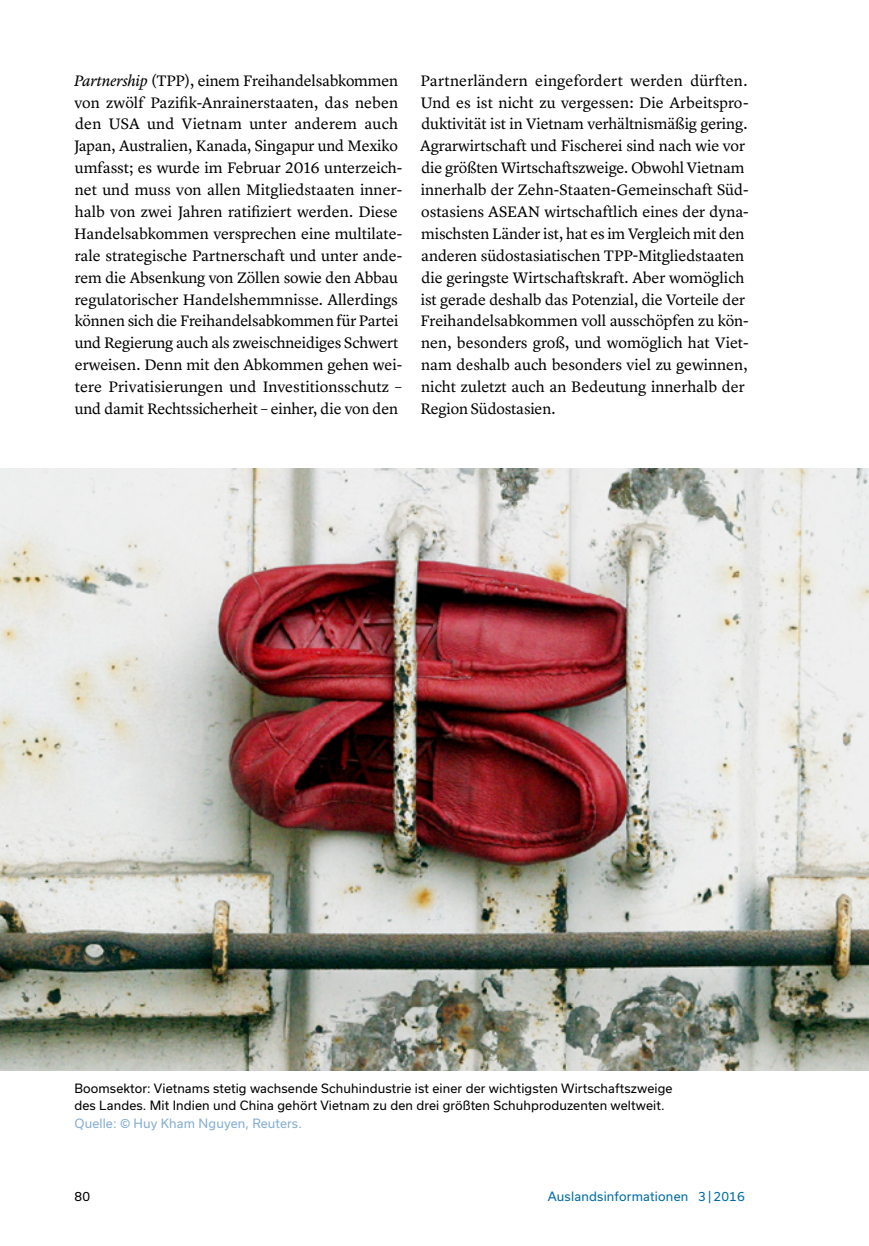
<style>
.page{position:relative;width:869px;height:1246px;background:#fff}
.page>*{position:absolute;margin:0;border:0;box-sizing:border-box;transform-origin:0 0}
.text{font:15.75px/21.9px "Lyon Text";letter-spacing:-.005em;color:#000}
.t1{font:12.25px/17.5px "Usual";letter-spacing:.01em;color:#000}
.t2{font:12.25px "Usual";letter-spacing:.015em;color:#006ca6}
.s1{font-style:italic}
.s2{color:#85aed2}
</style>
<div class="page">
<img style="left:0;top:468px;width:868px;height:602px">
<p class="text" style="left:74px;top:68px;width:329px"><span class="s1">Partnership</span> (TPP), einem Freihandelsabkommen von zwölf Pazifik-Anrainerstaaten, das neben den USA und Vietnam unter anderem auch Japan, Australien, Kanada, Singapur und Mexiko umfasst; es wurde im Februar 2016 unterzeich&shy;net und muss von allen Mitgliedstaaten inner&shy;halb von zwei Jahren ratifiziert werden. Diese Handelsabkommen versprechen eine multilate&shy;rale strategische Partnerschaft und unter ande&shy;rem die Absenkung von Zöllen sowie den Abbau regulatorischer Handelshemmnisse. Allerdings können sich die Freihandelsabkommen für Partei und Regierung auch als zweischneidiges Schwert erweisen. Denn mit den Abkommen gehen wei&shy;tere Privatisierungen und Investitionsschutz – und damit Rechtssicherheit – einher, die von den</p>
<p class="text" style="left:420px;top:68px;width:330px">Partnerländern eingefordert werden dürften.<br>Und es ist nicht zu vergessen: Die Arbeitspro&shy;duktivität ist in Vietnam verhältnismäßig gering.<br>Agrarwirtschaft und Fischerei sind nach wie vor die größten Wirtschaftszweige. Obwohl Vietnam innerhalb der Zehn-Staaten-Gemeinschaft Süd&shy;ostasiens ASEAN wirtschaftlich eines der dyna&shy;mischsten Länder ist, hat es im Vergleich mit den anderen südostasiatischen TPP-Mitgliedstaaten die geringste Wirtschaftskraft. Aber womöglich ist gerade deshalb das Potenzial, die Vorteile der Freihandelsabkommen voll ausschöpfen zu kön&shy;nen, besonders groß, und womöglich hat Viet&shy;nam deshalb auch besonders viel zu gewinnen, nicht zuletzt auch an Bedeutung innerhalb der Region Südostasien.</p>
<p class="t1" style="left:74px;top:1079px;width:599px">Boomsektor: Vietnams stetig wachsende Schuhindustrie ist einer der wichtigsten Wirtschaftszweige des Landes. Mit Indien und China gehört Vietnam zu den drei größten Schuhproduzenten weltweit.<br><span class="s2">Quelle: © Huy Kham Nguyen, Reuters.</span></p>
<p class="t1" style="left:74px;top:1186px;width:17px">80</p>
<p class="t2" style="left:547px;top:1188px;width:198px">Auslandsinformationen 3|2016</p>
</div>
